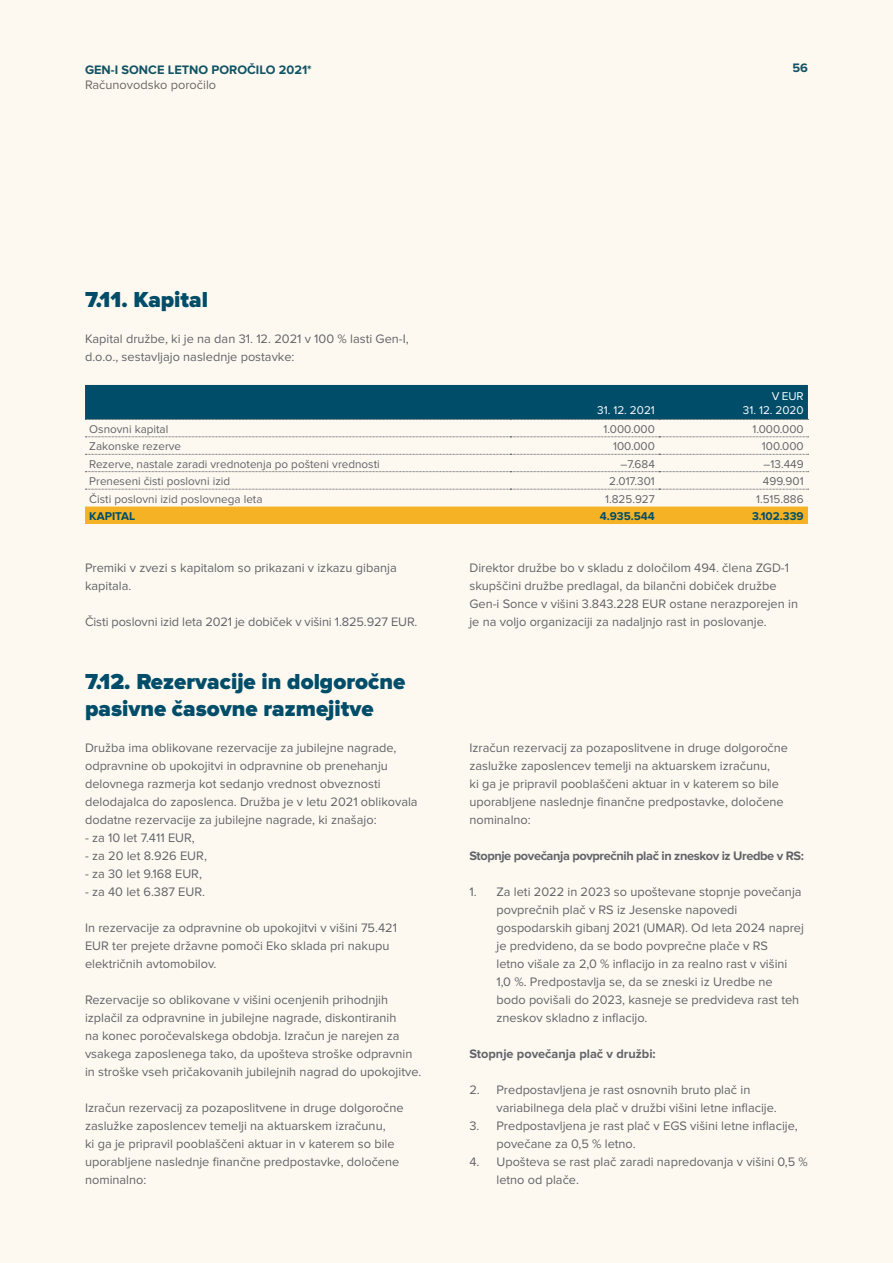
<style>
.page{position:relative;width:893px;height:1263px;background:#fef9f0}
.page>*{position:absolute;margin:0;border:0;box-sizing:border-box;transform-origin:0 0}
.t1{font:900 22.5px/27px "Proxima Nova";color:#004d6a}
.t2{font:12.75px/18px "Proxima Nova";color:#61646a}
.t3{font:700 12.75px "Proxima Nova";letter-spacing:-.03em;color:#61646a}
.t4{font:700 12.75px "Proxima Nova";color:#004d6a}
.t5{font:700 12.75px "Proxima Nova";color:#61646a}
.t6{font:11.7px "Proxima Nova";color:#61646a}
.t7{font:700 11.7px "Proxima Nova";color:#004d6a}
.t8{font:11.7px "Proxima Nova";color:#fff}
</style>
<div class="page">
<div style="left:85px;top:507px;width:723px;height:17px;background:#f4b224"></div>
<svg style="left:85px;top:489px;width:724px;height:1px"></svg>
<svg style="left:85px;top:436px;width:724px;height:1px"></svg>
<svg style="left:85px;top:471px;width:724px;height:1px"></svg>
<div style="left:85px;top:385px;width:724px;height:35px;background:#004d6a"></div>
<svg style="left:85px;top:454px;width:724px;height:1px"></svg>
<p class="t4" style="left:85px;top:62px;width:228px">GEN-I SONCE LETNO POROČILO 2021*</p>
<p class="t2" style="left:85px;top:76px;width:133px">Računovodsko poročilo</p>
<h1 class="t1" style="left:85px;top:287px;width:125px">7.11. Kapital</h1>
<p class="t2" style="left:85px;top:330px;width:325px">Kapital družbe, ki je na dan 31. 12. 2021 v 100 % lasti Gen-I, d.o.o., sestavljajo naslednje postavke:</p>
<p class="t4" style="left:792px;top:61px;width:17px">56</p>
<p class="t8" style="left:597px;top:403px;width:59px">31. 12. 2021</p>
<p class="t8" style="left:772px;top:389px;width:33px">V EUR</p>
<p class="t8" style="left:743px;top:403px;width:62px">31. 12. 2020</p>
<p class="t6" style="left:89px;top:422px;width:81px">Osnovni kapital</p>
<p class="t6" style="left:604px;top:422px;width:53px">1.000.000</p>
<p class="t6" style="left:752px;top:422px;width:53px">1.000.000</p>
<p class="t6" style="left:89px;top:440px;width:93px">Zakonske rezerve</p>
<p class="t6" style="left:613px;top:440px;width:43px">100.000</p>
<p class="t6" style="left:762px;top:440px;width:43px">100.000</p>
<p class="t6" style="left:89px;top:457px;width:292px">Rezerve, nastale zaradi vrednotenja po pošteni vrednosti</p>
<p class="t6" style="left:620px;top:457px;width:36px">–7.684</p>
<p class="t6" style="left:764px;top:457px;width:42px">–13.449</p>
<p class="t6" style="left:89px;top:474px;width:142px">Preneseni čisti poslovni izid</p>
<p class="t6" style="left:609px;top:474px;width:47px">2.017.301</p>
<p class="t6" style="left:763px;top:474px;width:42px">499.901</p>
<p class="t6" style="left:89px;top:492px;width:175px">Čisti poslovni izid poslovnega leta</p>
<p class="t6" style="left:605px;top:492px;width:51px">1.825.927</p>
<p class="t6" style="left:756px;top:492px;width:49px">1.515.886</p>
<p class="t7" style="left:89px;top:509px;width:48px">KAPITAL</p>
<p class="t7" style="left:600px;top:509px;width:57px">4.935.544</p>
<p class="t7" style="left:752px;top:509px;width:53px">3.102.339</p>
<p class="t2" style="left:85px;top:559px;width:313px">Premiki v zvezi s kapitalom so prikazani v izkazu gibanja kapitala.</p>
<p class="t2" style="left:85px;top:613px;width:334px">Čisti poslovni izid leta 2021 je dobiček v višini 1.825.927 EUR.</p>
<h1 class="t1" style="left:85px;top:668px;width:322px">7.12. Rezervacije in dolgoročne pasivne časovne razmejitve</h1>
<p class="t2" style="left:85px;top:738px;width:334px">Družba ima oblikovane rezervacije za jubilejne nagrade, odpravnine ob upokojitvi in odpravnine ob prenehanju delovnega razmerja kot sedanjo vrednost obveznosti delodajalca do zaposlenca. Družba je v letu 2021 oblikovala dodatne rezervacije za jubilejne nagrade, ki znašajo:</p>
<p class="t2" style="left:85px;top:828px;width:111px">- za 10 let 7.411 EUR,</p>
<p class="t2" style="left:85px;top:846px;width:123px">- za 20 let 8.926 EUR,</p>
<p class="t2" style="left:85px;top:864px;width:118px">- za 30 let 9.168 EUR,</p>
<p class="t2" style="left:85px;top:882px;width:122px">- za 40 let 6.387 EUR.</p>
<p class="t2" style="left:85px;top:919px;width:313px">In rezervacije za odpravnine ob upokojitvi v višini 75.421<br>EUR ter prejete državne pomoči Eko sklada pri nakupu električnih avtomobilov.</p>
<p class="t2" style="left:85px;top:991px;width:338px">Rezervacije so oblikovane v višini ocenjenih prihodnjih izplačil za odpravnine in jubilejne nagrade, diskontiranih<br>na konec poročevalskega obdobja. Izračun je narejen za vsakega zaposlenega tako, da upošteva stroške odpravnin in stroške vseh pričakovanih jubilejnih nagrad do upokojitve.</p>
<p class="t2" style="left:85px;top:1099px;width:320px">Izračun rezervacij za pozaposlitvene in druge dolgoročne zaslužke zaposlencev temelji na aktuarskem izračunu,<br>ki ga je pripravil pooblaščeni aktuar in v katerem so bile uporabljene naslednje finančne predpostavke, določene nominalno:</p>
<p class="t2" style="left:469px;top:559px;width:330px">Direktor družbe bo v skladu z določilom 494. člena ZGD-1 skupščini družbe predlagal, da bilančni dobiček družbe Gen-i Sonce v višini 3.843.228 EUR ostane nerazporejen in je na voljo organizaciji za nadaljnjo rast in poslovanje.</p>
<p class="t2" style="left:469px;top:739px;width:320px">Izračun rezervacij za pozaposlitvene in druge dolgoročne zaslužke zaposlencev temelji na aktuarskem izračunu,<br>ki ga je pripravil pooblaščeni aktuar in v katerem so bile uporabljene naslednje finančne predpostavke, določene nominalno:</p>
<p class="t3" style="left:469px;top:848px;width:336px">Stopnje povečanja povprečnih plač in zneskov iz Uredbe v RS:</p>
<p class="t2" style="left:496px;top:883px;width:309px;text-indent:-27px">1. Za leti 2022 in 2023 so upoštevane stopnje povečanja povprečnih plač v RS iz Jesenske napovedi gospodarskih gibanj 2021 (UMAR). Od leta 2024 naprej je predvideno, da se bodo povprečne plače v RS<br>letno višale za 2,0 % inflacijo in za realno rast v višini 1,0 %. Predpostavlja se, da se zneski iz Uredbe ne bodo povišali do 2023, kasneje se predvideva rast teh zneskov skladno z inflacijo.</p>
<p class="t5" style="left:469px;top:1046px;width:188px">Stopnje povečanja plač v družbi:</p>
<p class="t2" style="left:496px;top:1081px;width:282px;text-indent:-27px">2. Predpostavljena je rast osnovnih bruto plač in variabilnega dela plač v družbi višini letne inflacije.</p>
<p class="t2" style="left:496px;top:1117px;width:303px;text-indent:-27px">3. Predpostavljena je rast plač v EGS višini letne inflacije, povečane za 0,5 % letno.</p>
<p class="t2" style="left:496px;top:1153px;width:313px;text-indent:-27px">4. Upošteva se rast plač zaradi napredovanja v višini 0,5 % letno od plače.</p>
</div>
